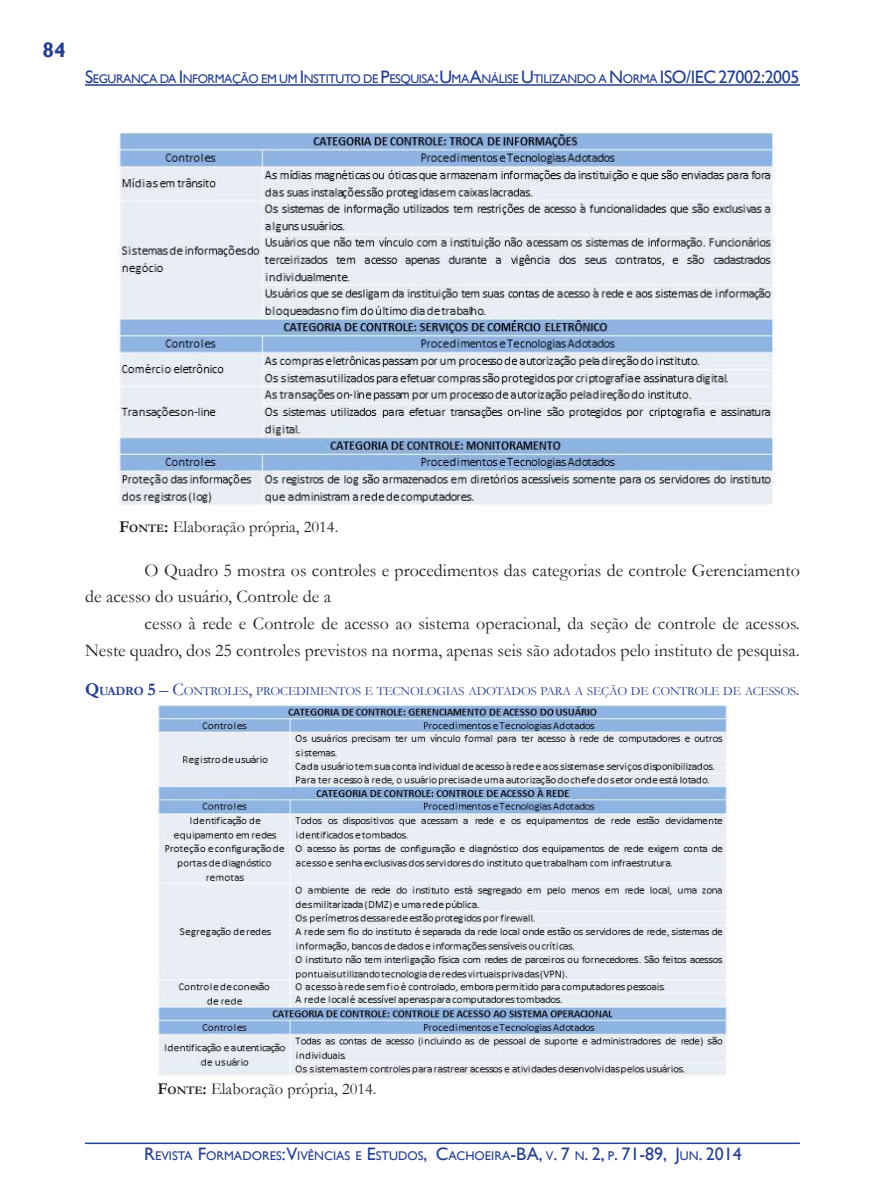
<style>
.page{position:relative;width:885px;height:1183px;background:#fff}
.page>*{position:absolute;margin:0;border:0;box-sizing:border-box;transform-origin:0 0}
.t1{font:700 21px "Gill Sans";color:#253f8e}
.t2{font:18px/26.2px "Garamond";color:#231f20}
.t3{font:16.5px "Garamond";color:#231f20}
.t4{font:12.6px "Gill Sans";letter-spacing:-.035em;color:#253f8e}
.t5{font:12.6px "Garamond";letter-spacing:-.015em;color:#253f8e}
.t6{font:12.6px "Gill Sans";color:#253f8e}
.s1{font-size:18px}
.s2{font-weight:700}
.s3{font-weight:700;font-size:11.55px}
.s4{font-weight:700;font-size:18px}
</style>
<div class="page">
<hr style="left:85px;top:84px;width:714px;height:2px;background:#253f8e">
<hr style="left:85px;top:1142px;width:714px;height:1px;background:#253f8e">
<img style="left:117px;top:128px;width:659px;height:377px">
<img style="left:155px;top:703px;width:575px;height:374px">
<p class="t1" style="left:43px;top:37px;width:25px">84</p>
<p class="t4" style="left:85px;top:71px;width:715px"><span class="s1">S</span>EGURANÇA DA <span class="s1">I</span>NFORMAÇÃO EM UM <span class="s1">I</span>NSTITUTO DE <span class="s1">P</span>ESQUISA<span class="s1">:U</span> MA<span class="s1">A</span>NÁLISE <span class="s1">U</span>TILIZANDO A <span class="s1">N</span> ORMA <span class="s1">ISO/IEC 27002:2005</span></p>
<p class="t3" style="left:119px;top:515px;width:221px"><span class="s2">F</span><span class="s3">ONTE</span><span class="s2">:</span> Elaboração própria, 2014.</p>
<p class="t2" style="left:85px;top:556px;width:716px;text-indent:60px">O Quadro 5 mostra os controles e procedimentos das categorias de controle Gerenciamento de acesso do usuário, Controle de a</p>
<p class="t2" style="left:85px;top:608px;width:716px;line-height:27px;text-align:right">cesso à rede e Controle de acesso ao sistema operacional, da seção de controle de acessos.<br>Neste quadro, dos 25 controles previstos na norma, apenas seis são adotados pelo instituto de pesquisa.</p>
<p class="t5" style="left:85px;top:682px;width:245px"><span class="s4">Q</span><span class="s2">UADRO</span> <span class="s4">5</span> <span class="s1">– C</span>ONTROLES <span class="s1">,</span> PROCEDIMENT</p>
<p class="t5" style="left:345px;top:682px;width:41px">OSETECN</p>
<p class="t5" style="left:410px;top:682px;width:43px">OLOGIAS</p>
<p class="t5" style="left:468px;top:682px;width:285px">ADOTADOS PARA A SEÇÃO DE CONTROLE DE ACESS</p>
<p class="t5" style="left:780px;top:682px;width:21px">OS<span class="s1">.</span></p>
<p class="t3" style="left:157px;top:1077px;width:221px"><span class="s2">F</span><span class="s3">ONTE</span><span class="s2">:</span> Elaboração própria, 2014.</p>
<p class="t6" style="left:144px;top:1148px;width:599px"><span class="s1">R</span>EVISTA <span class="s1">F</span>ORMADORES<span class="s1">:V</span>IVÊNCIAS E <span class="s1">E</span>STUDOS<span class="s1">, C</span>ACHOEIRA<span class="s1">-BA,</span> V<span class="s1">. 7</span> N<span class="s1">. 2,</span> P<span class="s1">. 71-89, J</span>UN<span class="s1">. 2014</span></p>
</div>
